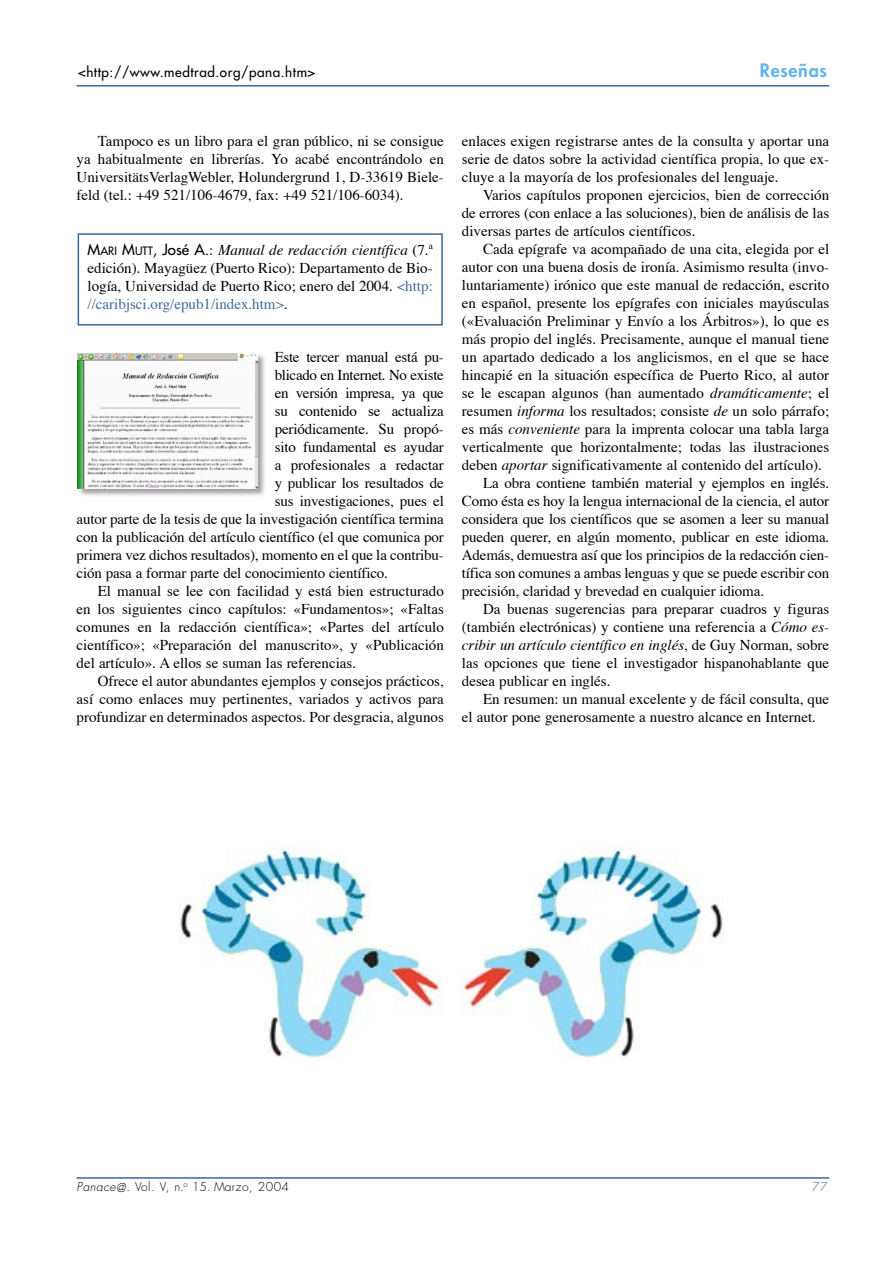
<style>
.page{position:relative;width:893px;height:1263px;background:#fff}
.page>*{position:absolute;margin:0;border:0;box-sizing:border-box;transform-origin:0 0}
.t1{font:800 18px "Futura";letter-spacing:.04em;color:#63b4ec}
.t2{font:15px/18px "Times";color:#000;text-align:justify}
.t3{font:15px "Times";letter-spacing:-.02em;color:#000}
.t4{font:italic 15px "Times";color:#000}
.t5{font:13.5px "Futura";letter-spacing:.04em;color:#000}
.t6{font:300 12px "Futura";letter-spacing:.04em;color:#000}
.t7{font:300 12px "Futura";color:#3c6899}
.s1{font-family:"Futura"}
.s2{font-family:"Futura";font-size:11.25px}
.s3{font-style:italic}
.s4{color:#3c6899}
.s5{font-style:normal}
</style>
<div class="page">
<hr style="left:77px;top:1177px;width:752px;height:2px;background:#3c6899">
<hr style="left:77px;top:85px;width:752px;height:2px;background:#3c6899">
<div style="left:78px;top:233px;width:365px;height:93px;border:2px solid #3c6899"></div>
<div style="left:76px;top:352px;width:192px;height:147px;background:#000;opacity:.38"></div>
<img style="left:78px;top:353px;width:180px;height:135px">
<img style="left:460px;top:848px;width:263px;height:210px">
<img style="left:180px;top:848px;width:263px;height:210px">
<p class="t5" style="left:78px;top:64px;width:239px">&lt;http://www.medtrad.org/pana.htm&gt;</p>
<p class="t1" style="left:760px;top:59px;width:69px">Reseñas</p>
<p class="t2" style="left:77px;top:132px;width:369px;text-indent:21px">Tampoco es un libro para el gran público, ni se consigue ya habitualmente en librerías. Yo acabé encontrándolo en UniversitätsVerlagWebler, Holundergrund 1, D-33619 Biele&shy;feld (tel.: +49 521/106-4679, fax: +49 521/106-6034).</p>
<p class="t2" style="left:88px;top:242px;width:347px"><span class="s1">M</span><span class="s2">ARI</span> <span class="s1">M</span><span class="s2">UTT</span><span class="s1">, José A.</span>: <span class="s3">Manual de redacción científica</span> (7.ª edición). Mayagüez (Puerto Rico): Departamento de Bio&shy;logía, Universidad de Puerto Rico; enero del 2004. <span class="s4">&lt;http: //caribjsci.org/epub1/index.htm&gt;</span>.</p>
<p class="t3" style="left:275px;top:347px;width:171px">Este tercer manual está pu-</p>
<p class="t3" style="left:275px;top:365px;width:171px">blicado en Internet. No existe</p>
<p class="t3" style="left:275px;top:383px;width:171px">en versión impresa, ya que</p>
<p class="t2" style="left:275px;top:402px;width:171px">su contenido se actualiza</p>
<p class="t2" style="left:275px;top:420px;width:171px">periódicamente. Su propó-</p>
<p class="t2" style="left:275px;top:438px;width:171px">sito fundamental es ayudar</p>
<p class="t2" style="left:275px;top:456px;width:171px">a profesionales a redactar</p>
<p class="t2" style="left:275px;top:474px;width:171px">y publicar los resultados de</p>
<p class="t2" style="left:275px;top:492px;width:171px">sus investigaciones, pues el</p>
<p class="t2" style="left:77px;top:510px;width:369px">autor parte de la tesis de que la investigación científica termina</p>
<p class="t2" style="left:77px;top:528px;width:369px">con la publicación del artículo científico (el que comunica por</p>
<p class="t2" style="left:77px;top:546px;width:369px">primera vez dichos resultados), momento en el que la contribu-</p>
<p class="t2" style="left:77px;top:564px;width:313px">ción pasa a formar parte del conocimiento científico.</p>
<p class="t2" style="left:98px;top:582px;width:348px">El manual se lee con facilidad y está bien estructurado</p>
<p class="t2" style="left:77px;top:600px;width:369px">en los siguientes cinco capítulos: «Fundamentos»; «Faltas</p>
<p class="t2" style="left:77px;top:618px;width:369px">comunes en la redacción científica»; «Partes del artículo</p>
<p class="t2" style="left:77px;top:636px;width:369px">científico»; «Preparación del manuscrito», y «Publicación</p>
<p class="t2" style="left:77px;top:654px;width:281px">del artículo». A ellos se suman las referencias.</p>
<p class="t2" style="left:98px;top:672px;width:348px">Ofrece el autor abundantes ejemplos y consejos prácticos,</p>
<p class="t2" style="left:77px;top:690px;width:369px">así como enlaces muy pertinentes, variados y activos para</p>
<p class="t2" style="left:77px;top:708px;width:369px">profundizar en determinados aspectos. Por desgracia, algunos</p>
<p class="t2" style="left:462px;top:132px;width:369px">enlaces exigen registrarse antes de la consulta y aportar una serie de datos sobre la actividad científica propia, lo que ex&shy;cluye a la mayoría de los profesionales del lenguaje.</p>
<p class="t2" style="left:462px;top:186px;width:369px;text-indent:21px">Varios capítulos proponen ejercicios, bien de corrección de errores (con enlace a las soluciones), bien de análisis de las diversas partes de artículos científicos.</p>
<p class="t2" style="left:483px;top:240px;width:348px">Cada epígrafe va acompañado de una cita, elegida por el</p>
<p class="t2" style="left:462px;top:258px;width:369px">autor con una buena dosis de ironía. Asimismo resulta (invo-</p>
<p class="t2" style="left:462px;top:276px;width:369px">luntariamente) irónico que este manual de redacción, escrito</p>
<p class="t2" style="left:462px;top:294px;width:369px">en español, presente los epígrafes con iniciales mayúsculas</p>
<p class="t2" style="left:462px;top:312px;width:369px">(«Evaluación Preliminar y Envío a los Árbitros»), lo que es</p>
<p class="t2" style="left:462px;top:330px;width:369px">más propio del inglés. Precisamente, aunque el manual tiene</p>
<p class="t2" style="left:462px;top:348px;width:369px">un apartado dedicado a los anglicismos, en el que se hace</p>
<p class="t2" style="left:462px;top:366px;width:369px">hincapié en la situación específica de Puerto Rico, al autor</p>
<p class="t2" style="left:462px;top:384px;width:369px">se le escapan algunos (han aumentado <span class="s3">dramáticamente</span>; el</p>
<p class="t2" style="left:462px;top:402px;width:369px">resumen <span class="s3">informa</span> los resultados; consiste <span class="s3">de</span> un solo párrafo;</p>
<p class="t2" style="left:462px;top:420px;width:369px">es más <span class="s3">conveniente</span> para la imprenta colocar una tabla larga</p>
<p class="t2" style="left:462px;top:438px;width:369px">verticalmente que horizontalmente; todas las ilustraciones</p>
<p class="t2" style="left:462px;top:456px;width:362px">deben <span class="s3">aportar</span> significativamente al contenido del artículo).</p>
<p class="t2" style="left:483px;top:474px;width:348px">La obra contiene también material y ejemplos en inglés.</p>
<p class="t2" style="left:462px;top:492px;width:369px">Como ésta es hoy la lengua internacional de la ciencia, el autor</p>
<p class="t2" style="left:462px;top:510px;width:369px">considera que los científicos que se asomen a leer su manual</p>
<p class="t2" style="left:462px;top:528px;width:369px">pueden querer, en algún momento, publicar en este idioma.</p>
<p class="t2" style="left:462px;top:546px;width:369px">Además, demuestra así que los principios de la redacción cien-</p>
<p class="t2" style="left:462px;top:564px;width:369px">tífica son comunes a ambas lenguas y que se puede escribir con</p>
<p class="t2" style="left:462px;top:582px;width:304px">precisión, claridad y brevedad en cualquier idioma.</p>
<p class="t2" style="left:483px;top:600px;width:348px">Da buenas sugerencias para preparar cuadros y figuras</p>
<p class="t2" style="left:462px;top:618px;width:369px">(también electrónicas) y contiene una referencia a <span class="s3">Cómo es-</span></p>
<p class="t4" style="left:462px;top:635px;width:369px">cribir un artículo científico en inglés<span class="s5">, de Guy Norman, sobre</span></p>
<p class="t2" style="left:462px;top:654px;width:369px">las opciones que tiene el investigador hispanohablante que</p>
<p class="t2" style="left:462px;top:672px;width:150px">desea publicar en inglés.</p>
<p class="t2" style="left:483px;top:690px;width:348px">En resumen: un manual excelente y de fácil consulta, que</p>
<p class="t2" style="left:462px;top:708px;width:356px">el autor pone generosamente a nuestro alcance en Internet.</p>
<p class="t6" style="left:77px;top:1180px;width:214px"><span class="s3">Panace@.</span> Vol. V, n.<sup>o</sup> 15. Marzo, 2004</p>
<p class="t7" style="left:812px;top:1180px;width:17px">77</p>
</div>
